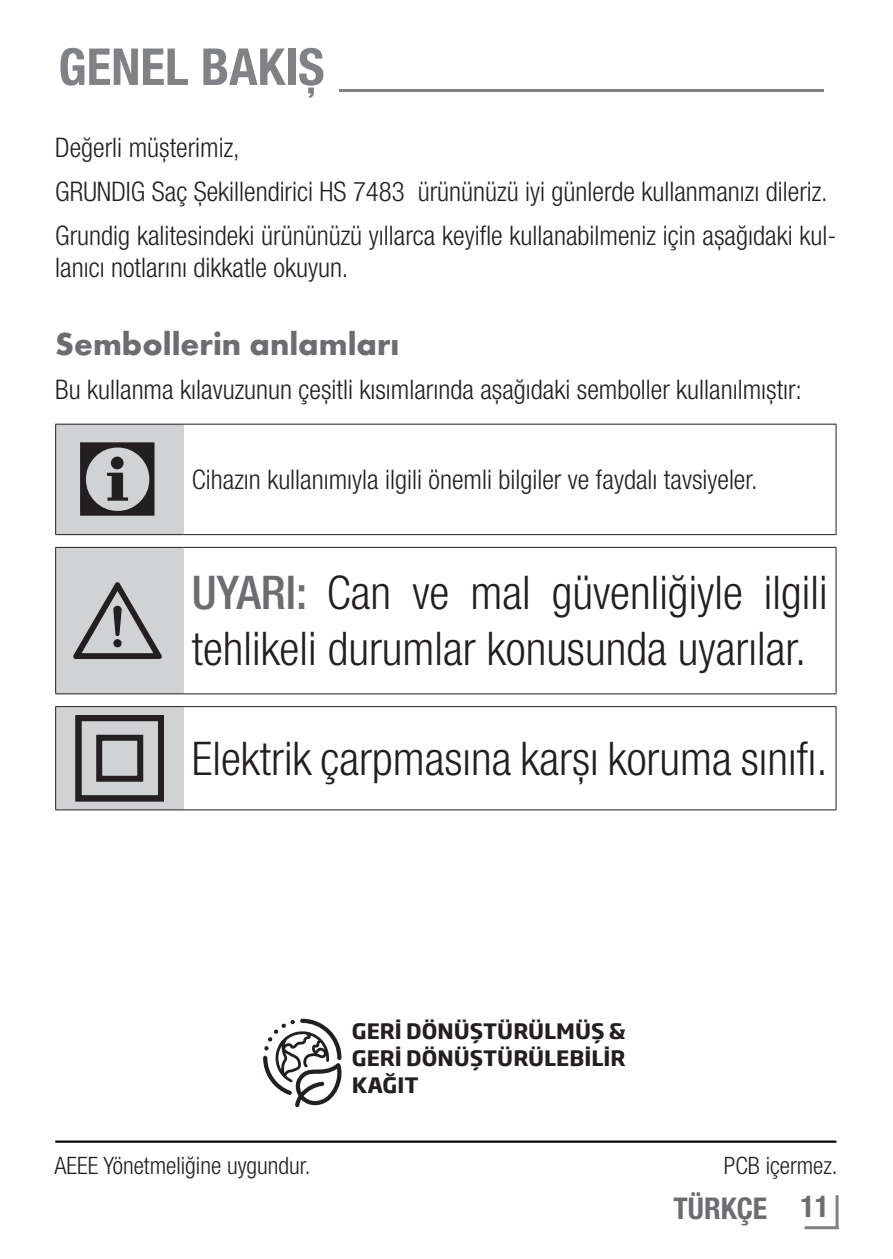
<style>
.page{position:relative;width:893px;height:1259px;background:#fff}
.page>*{position:absolute;margin:0;border:0;box-sizing:border-box;transform-origin:0 0}
.t1{font:108px "ZIWARNUN";color:#231f20}
.t2{font:96px "ZIWARNUN";color:#231f20}
.Unite_Baslik{font:700 condensed 51px "Helvetica Neue LT Pro";color:#808285}
.metin{font:300 condensed 46.5px/55.8px "Helvetica Neue LT Pro";color:#231f20}
.alt_baslik_alti{font:700 33px "Futura TOT";color:#6c6d70}
.t3{font:700 condensed 30px "Helvetica Neue LT Pro";color:#6c6d70}
.metin-2{font:300 condensed 27px/31.5px "Helvetica Neue LT Pro";color:#231f20}
.Duz_Metin{font:300 condensed 24px "Helvetica Neue LT Pro";color:#231f20}
.t4{font:700 21px/27px "Soho Gothic Pro";color:#231f20;text-align:justify}
.s1{font-weight:500;color:#6c6d70}
</style>
<div class="page">
<hr style="left:804px;top:1226px;width:34px;height:3px;background:#808285">
<hr style="left:835px;top:1195px;width:3px;height:34px;background:#808285">
<div style="left:56px;top:424px;width:127px;height:110px;background:#d1d2d4"></div>
<hr style="left:55px;top:424px;width:128px;height:1px;background:#231f20">
<hr style="left:183px;top:424px;width:653px;height:1px;background:#231f20">
<hr style="left:55px;top:424px;width:1px;height:110px;background:#231f20">
<hr style="left:835px;top:424px;width:1px;height:110px;background:#231f20">
<hr style="left:55px;top:534px;width:128px;height:1px;background:#231f20">
<hr style="left:183px;top:534px;width:653px;height:1px;background:#231f20">
<div style="left:56px;top:547px;width:127px;height:147px;background:#d1d2d4"></div>
<hr style="left:55px;top:547px;width:128px;height:1px;background:#231f20">
<hr style="left:183px;top:547px;width:653px;height:1px;background:#231f20">
<hr style="left:55px;top:548px;width:1px;height:145px;background:#231f20">
<hr style="left:835px;top:548px;width:1px;height:145px;background:#231f20">
<hr style="left:55px;top:693px;width:128px;height:1px;background:#231f20">
<hr style="left:183px;top:693px;width:653px;height:1px;background:#231f20">
<div style="left:56px;top:706px;width:127px;height:104px;background:#d1d2d4"></div>
<hr style="left:55px;top:706px;width:128px;height:1px;background:#231f20">
<hr style="left:183px;top:706px;width:653px;height:1px;background:#231f20">
<hr style="left:55px;top:707px;width:1px;height:102px;background:#231f20">
<hr style="left:835px;top:707px;width:1px;height:102px;background:#231f20">
<hr style="left:55px;top:809px;width:128px;height:1px;background:#231f20">
<hr style="left:183px;top:809px;width:653px;height:1px;background:#231f20">
<svg style="left:75px;top:715px;width:89px;height:87px"></svg>
<hr style="left:55px;top:1140px;width:781px;height:2px;background:#040503">
<svg style="left:263px;top:1018px;width:79px;height:89px"></svg>
<p class="Unite_Baslik" style="left:58px;top:36px;width:766px">GENEL BAKIŞ ___________________</p>
<p class="metin-2" style="left:55px;top:131px;width:186px">Değerli müşterimiz,</p>
<p class="metin-2" style="left:55px;top:176px;width:774px">GRUNDIG Saç Şekillendirici HS 7483 ürününüzü iyi günlerde kullanmanızı dileriz.</p>
<p class="metin-2" style="left:55px;top:220px;width:783px">Grundig kalitesindeki ürününüzü yıllarca keyifle kullanabilmeniz için aşağıdaki kul&shy;lanıcı notlarını dikkatle okuyun.</p>
<p class="alt_baslik_alti" style="left:55px;top:323px;width:346px">Sembollerin anlamları</p>
<p class="metin-2" style="left:55px;top:373px;width:748px">Bu kullanma kılavuzunun çeşitli kısımlarında aşağıdaki semboller kullanılmıştır:</p>
<p class="t1" style="left:74px;top:422px;width:94px">C</p>
<p class="metin-2" style="left:192px;top:463px;width:567px">Cihazın kullanımıyla ilgili önemli bilgiler ve faydalı tavsiyeler.</p>
<p class="t2" style="left:73px;top:570px;width:94px">A</p>
<p class="metin" style="left:192px;top:564px;width:637px"><span class="s1">UYARI:</span> Can ve mal güvenliğiyle ilgili tehlikeli durumlar konusunda uyarılar.</p>
<p class="metin" style="left:192px;top:730px;width:637px">Elektrik çarpmasına karşı koruma sınıfı.</p>
<p class="t4" style="left:352px;top:1016px;width:276px">GERİ DÖNÜŞTÜRÜLMÜŞ &amp; GERİ DÖNÜŞTÜRÜLEBİLİR KAĞIT</p>
<p class="Duz_Metin" style="left:55px;top:1151px;width:257px">AEEE Yönetmeliğine uygundur.</p>
<p class="Duz_Metin" style="left:724px;top:1151px;width:115px">PCB içermez.</p>
<p class="t3" style="left:673px;top:1189px;width:157px">TÜRKÇE 11</p>
</div>
